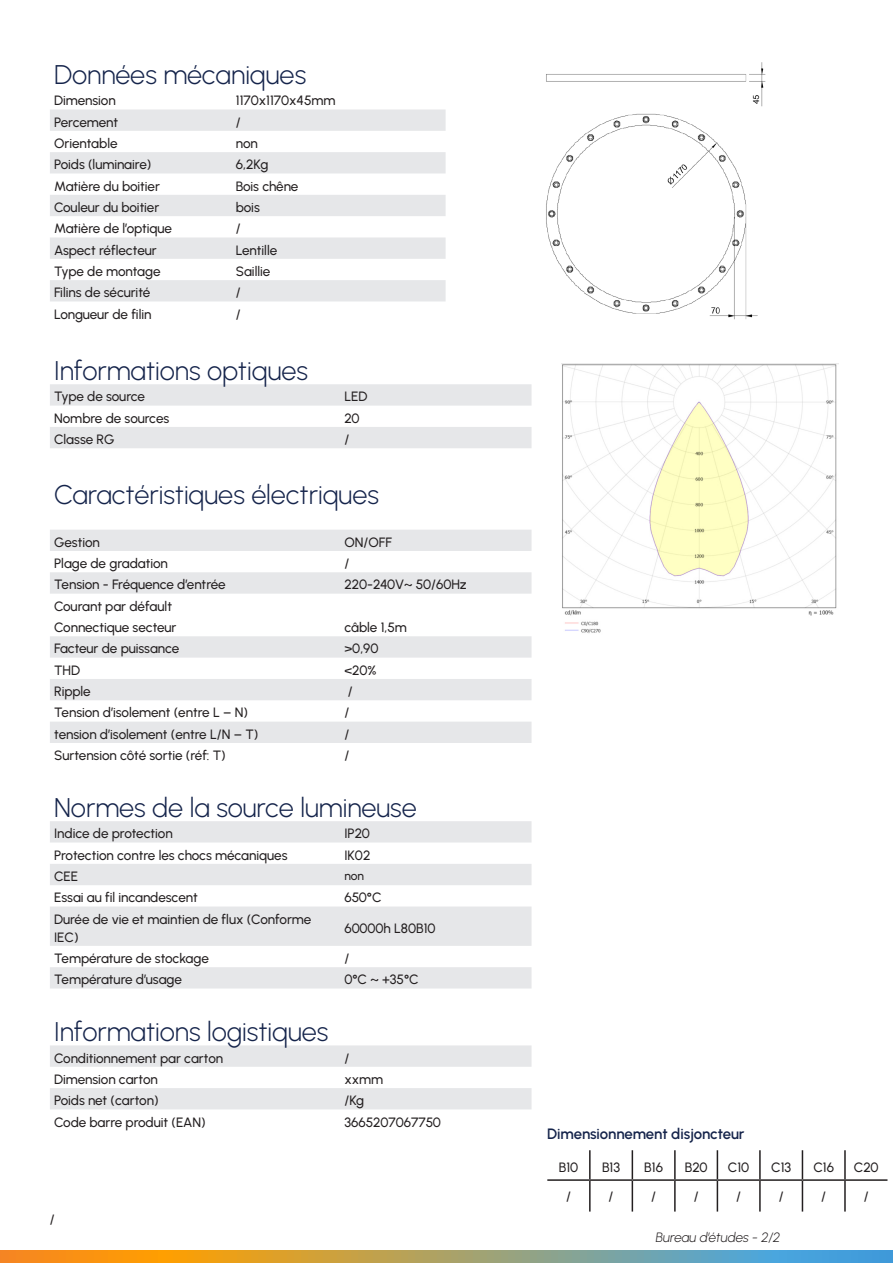
<style>
.page{position:relative;width:893px;height:1263px;background:#fff}
.page>*{position:absolute;margin:0;border:0;box-sizing:border-box;transform-origin:0 0}
.t1{font:300 27px "Urbanist";color:#15244b}
.Texte_courant{font:600 15px "Urbanist";letter-spacing:-.01em;color:#15244b}
.Texte_courant-2{font:500 13.5px/18px "Urbanist";letter-spacing:-.005em;color:#231f20}
.Texte_courant-3{font:italic 300 13.5px "Urbanist";color:#231f20}
.Texte_courant-4{font:500 12px "Urbanist";color:#231f20}
</style>
<div class="page">
<svg style="left:0;top:1251px;width:893px;height:12px;background:#a79e6c"></svg>
<img style="left:546px;top:62px;width:220px;height:258px">
<svg style="left:50px;top:384px;width:481px;height:64px"></svg>
<svg style="left:50px;top:530px;width:481px;height:213px"></svg>
<svg style="left:50px;top:821px;width:481px;height:288px;fill:#ebeced"></svg>
<svg style="left:50px;top:109px;width:396px;height:192px;fill:#e6e7e9"></svg>
<hr style="left:589px;top:1150px;width:2px;height:29px;background:#231f20">
<svg style="left:632px;top:1150px;width:1px;height:29px"></svg>
<hr style="left:674px;top:1150px;width:2px;height:29px;background:#231f20">
<svg style="left:717px;top:1150px;width:1px;height:29px"></svg>
<hr style="left:759px;top:1150px;width:2px;height:29px;background:#231f20">
<svg style="left:802px;top:1150px;width:1px;height:29px"></svg>
<hr style="left:844px;top:1150px;width:2px;height:29px;background:#231f20">
<hr style="left:547px;top:1179px;width:43px;height:2px;background:#231f20">
<hr style="left:590px;top:1179px;width:42px;height:2px;background:#231f20">
<hr style="left:589px;top:1181px;width:2px;height:30px;background:#231f20">
<hr style="left:632px;top:1179px;width:43px;height:2px;background:#231f20">
<hr style="left:632px;top:1181px;width:1px;height:30px;background:#231f20">
<hr style="left:675px;top:1179px;width:42px;height:2px;background:#231f20">
<hr style="left:674px;top:1181px;width:2px;height:30px;background:#231f20">
<hr style="left:717px;top:1179px;width:43px;height:2px;background:#231f20">
<hr style="left:717px;top:1181px;width:1px;height:30px;background:#231f20">
<hr style="left:760px;top:1179px;width:42px;height:2px;background:#231f20">
<hr style="left:759px;top:1181px;width:2px;height:30px;background:#231f20">
<hr style="left:802px;top:1179px;width:43px;height:2px;background:#231f20">
<hr style="left:802px;top:1181px;width:1px;height:30px;background:#231f20">
<hr style="left:845px;top:1179px;width:42px;height:2px;background:#231f20">
<hr style="left:844px;top:1181px;width:2px;height:30px;background:#231f20">
<img style="left:562px;top:363px;width:276px;height:270px">
<p class="t1" style="left:54px;top:57px;width:254px">Données mécaniques</p>
<p class="Texte_courant-2" style="left:54px;top:91px;width:63px">Dimension</p>
<p class="Texte_courant-2" style="left:236px;top:91px;width:101px">1170x1170x45mm</p>
<p class="Texte_courant-2" style="left:54px;top:112px;width:66px">Percement</p>
<p class="Texte_courant-2" style="left:236px;top:112px;width:6px">/</p>
<p class="Texte_courant-2" style="left:54px;top:134px;width:65px">Orientable</p>
<p class="Texte_courant-2" style="left:236px;top:134px;width:23px">non</p>
<p class="Texte_courant-2" style="left:54px;top:155px;width:99px">Poids (luminaire)</p>
<p class="Texte_courant-2" style="left:236px;top:155px;width:34px">6,2Kg</p>
<p class="Texte_courant-2" style="left:54px;top:176px;width:107px">Matière du boitier</p>
<p class="Texte_courant-2" style="left:236px;top:176px;width:64px">Bois chêne</p>
<p class="Texte_courant-2" style="left:54px;top:198px;width:107px">Couleur du boitier</p>
<p class="Texte_courant-2" style="left:236px;top:198px;width:25px">bois</p>
<p class="Texte_courant-2" style="left:54px;top:219px;width:119px">Matière de l’optique</p>
<p class="Texte_courant-2" style="left:236px;top:219px;width:6px">/</p>
<p class="Texte_courant-2" style="left:54px;top:240px;width:104px">Aspect réflecteur</p>
<p class="Texte_courant-2" style="left:236px;top:240px;width:43px">Lentille</p>
<p class="Texte_courant-2" style="left:54px;top:262px;width:108px">Type de montage</p>
<p class="Texte_courant-2" style="left:236px;top:262px;width:36px">Saillie</p>
<p class="Texte_courant-2" style="left:54px;top:283px;width:98px">Filins de sécurité</p>
<p class="Texte_courant-2" style="left:236px;top:283px;width:6px">/</p>
<p class="Texte_courant-2" style="left:54px;top:304px;width:99px">Longueur de filin</p>
<p class="Texte_courant-2" style="left:236px;top:304px;width:6px">/</p>
<p class="t1" style="left:54px;top:353px;width:255px">Informations optiques</p>
<p class="Texte_courant-2" style="left:54px;top:387px;width:92px">Type de source</p>
<p class="Texte_courant-2" style="left:344px;top:387px;width:25px">LED</p>
<p class="Texte_courant-2" style="left:54px;top:408px;width:117px">Nombre de sources</p>
<p class="Texte_courant-2" style="left:344px;top:408px;width:17px">20</p>
<p class="Texte_courant-2" style="left:54px;top:430px;width:62px">Classe RG</p>
<p class="Texte_courant-2" style="left:344px;top:430px;width:6px">/</p>
<p class="t1" style="left:54px;top:477px;width:326px">Caractéristiques électriques</p>
<p class="Texte_courant-2" style="left:54px;top:532px;width:47px">Gestion</p>
<p class="Texte_courant-2" style="left:344px;top:532px;width:49px">ON/OFF</p>
<p class="Texte_courant-2" style="left:54px;top:554px;width:115px">Plage de gradation</p>
<p class="Texte_courant-2" style="left:344px;top:554px;width:6px">/</p>
<p class="Texte_courant-2" style="left:54px;top:575px;width:173px">Tension - Fréquence d’entrée</p>
<p class="Texte_courant-2" style="left:344px;top:575px;width:124px">220-240V~ 50/60Hz</p>
<p class="Texte_courant-2" style="left:54px;top:596px;width:119px">Courant par défault</p>
<p class="Texte_courant-2" style="left:54px;top:618px;width:124px">Connectique secteur</p>
<p class="Texte_courant-2" style="left:344px;top:618px;width:64px">câble 1,5m</p>
<p class="Texte_courant-2" style="left:54px;top:639px;width:127px">Facteur de puissance</p>
<p class="Texte_courant-2" style="left:344px;top:639px;width:36px">&gt;0,90</p>
<p class="Texte_courant-2" style="left:54px;top:660px;width:28px">THD</p>
<p class="Texte_courant-2" style="left:344px;top:660px;width:34px">&lt;20%</p>
<p class="Texte_courant-2" style="left:54px;top:682px;width:38px">Ripple</p>
<p class="Texte_courant-2" style="left:348px;top:682px;width:6px">/</p>
<p class="Texte_courant-2" style="left:54px;top:703px;width:195px">Tension d’isolement (entre L – N)</p>
<p class="Texte_courant-2" style="left:344px;top:703px;width:6px">/</p>
<p class="Texte_courant-2" style="left:54px;top:724px;width:206px">tension d’isolement (entre L/N – T)</p>
<p class="Texte_courant-2" style="left:344px;top:724px;width:6px">/</p>
<p class="Texte_courant-2" style="left:54px;top:746px;width:173px">Surtension côté sortie (réf: T)</p>
<p class="Texte_courant-2" style="left:344px;top:746px;width:6px">/</p>
<p class="t1" style="left:54px;top:790px;width:364px">Normes de la source lumineuse</p>
<p class="Texte_courant-2" style="left:54px;top:824px;width:120px">Indice de protection</p>
<p class="Texte_courant-2" style="left:344px;top:824px;width:27px">IP20</p>
<p class="Texte_courant-2" style="left:54px;top:845px;width:235px">Protection contre les chocs mécaniques</p>
<p class="Texte_courant-2" style="left:344px;top:845px;width:28px">IK02</p>
<p class="Texte_courant-2" style="left:54px;top:867px;width:26px">CEE</p>
<p class="Texte_courant-4" style="left:344px;top:868px;width:21px">non</p>
<p class="Texte_courant-2" style="left:54px;top:888px;width:145px">Essai au fil incandescent</p>
<p class="Texte_courant-2" style="left:344px;top:888px;width:39px">650°C</p>
<p class="Texte_courant-2" style="left:54px;top:909px;width:259px">Durée de vie et maintien de flux (Conforme<br>IEC)</p>
<p class="Texte_courant-2" style="left:344px;top:918px;width:93px">60000h L80B10</p>
<p class="Texte_courant-2" style="left:54px;top:949px;width:156px">Température de stockage</p>
<p class="Texte_courant-2" style="left:344px;top:949px;width:6px">/</p>
<p class="Texte_courant-2" style="left:54px;top:970px;width:129px">Température d’usage</p>
<p class="Texte_courant-2" style="left:344px;top:970px;width:76px">0°C ~ +35°C</p>
<p class="t1" style="left:54px;top:1014px;width:276px">Informations logistiques</p>
<p class="Texte_courant-2" style="left:54px;top:1048px;width:171px">Conditionnement par carton</p>
<p class="Texte_courant-2" style="left:344px;top:1048px;width:6px">/</p>
<p class="Texte_courant-2" style="left:54px;top:1070px;width:105px">Dimension carton</p>
<p class="Texte_courant-2" style="left:344px;top:1070px;width:40px">xxmm</p>
<p class="Texte_courant-2" style="left:54px;top:1091px;width:106px">Poids net (carton)</p>
<p class="Texte_courant-2" style="left:344px;top:1091px;width:21px">/Kg</p>
<p class="Texte_courant-2" style="left:54px;top:1112px;width:153px">Code barre produit (EAN)</p>
<p class="Texte_courant-2" style="left:344px;top:1112px;width:98px">3665207067750</p>
<p class="Texte_courant-2" style="left:50px;top:1210px;width:6px">/</p>
<p class="Texte_courant" style="left:547px;top:1123px;width:199px">Dimensionnement disjoncteur</p>
<p class="Texte_courant-2" style="left:559px;top:1157px;width:21px">B10</p>
<p class="Texte_courant-2" style="left:602px;top:1157px;width:20px">B13</p>
<p class="Texte_courant-2" style="left:644px;top:1157px;width:20px">B16</p>
<p class="Texte_courant-2" style="left:685px;top:1157px;width:24px">B20</p>
<p class="Texte_courant-2" style="left:728px;top:1157px;width:23px">C10</p>
<p class="Texte_courant-2" style="left:771px;top:1157px;width:22px">C13</p>
<p class="Texte_courant-2" style="left:813px;top:1157px;width:22px">C16</p>
<p class="Texte_courant-2" style="left:854px;top:1157px;width:26px">C20</p>
<p class="Texte_courant-2" style="left:566px;top:1187px;width:6px">/</p>
<p class="Texte_courant-2" style="left:609px;top:1187px;width:6px">/</p>
<p class="Texte_courant-2" style="left:651px;top:1187px;width:6px">/</p>
<p class="Texte_courant-2" style="left:694px;top:1187px;width:6px">/</p>
<p class="Texte_courant-2" style="left:736px;top:1187px;width:6px">/</p>
<p class="Texte_courant-2" style="left:779px;top:1187px;width:6px">/</p>
<p class="Texte_courant-2" style="left:821px;top:1187px;width:6px">/</p>
<p class="Texte_courant-2" style="left:864px;top:1187px;width:6px">/</p>
<p class="Texte_courant-3" style="left:656px;top:1228px;width:126px">Bureau d’études - 2/2</p>
</div>
